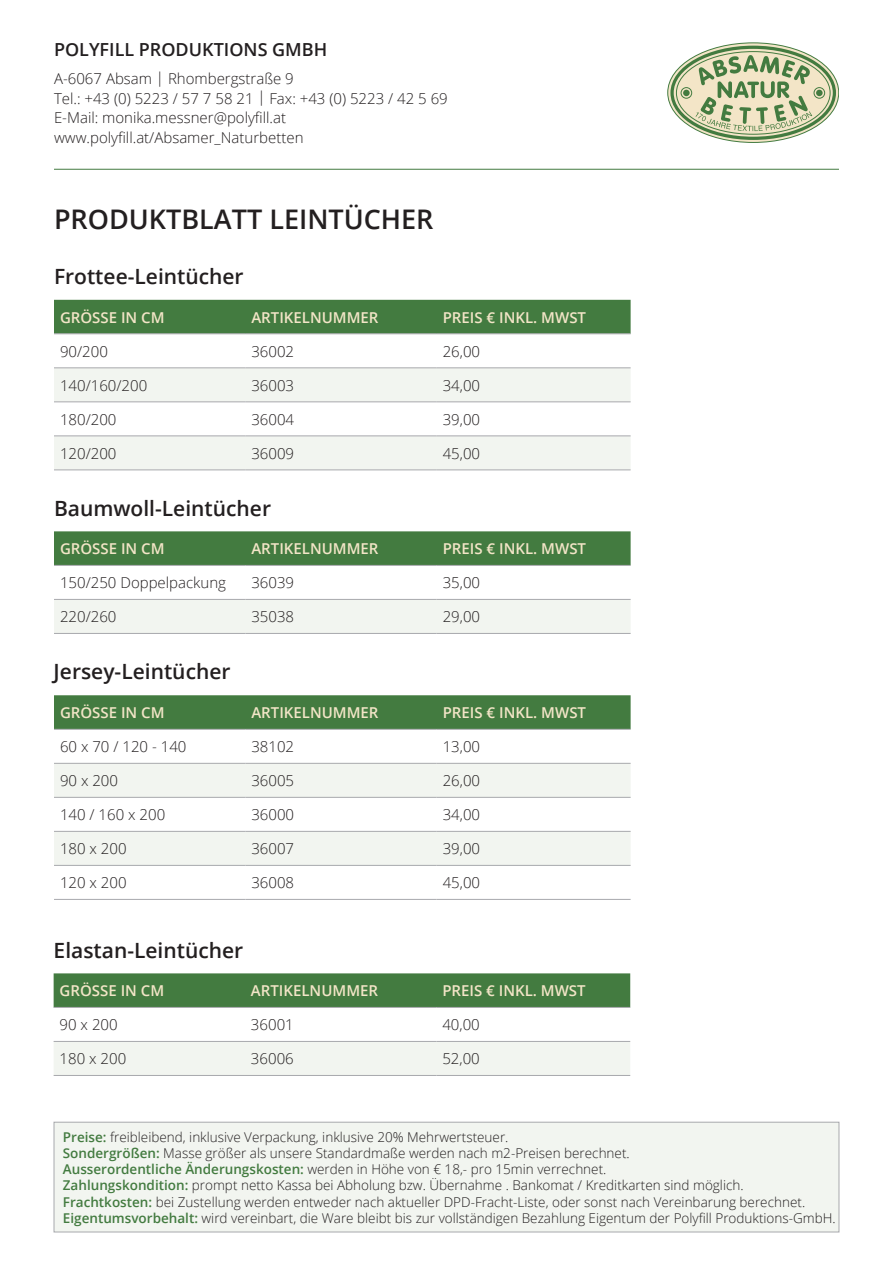
<style>
.page{position:relative;width:893px;height:1263px;background:#fff}
.page>*{position:absolute;margin:0;border:0;box-sizing:border-box;transform-origin:0 0}
.t1{font:600 27px "Open Sans";color:#231f20}
.t2{font:600 21px "Open Sans";color:#231f20}
.t3{font:600 18px "Open Sans";color:#231f20}
.t4{font:300 15px/19.5px "Open Sans";color:#231f20}
.t5{font:600 15px "Open Sans";color:#f3e5c7}
.t6{font:300 13.5px/16.2px "Open Sans";color:#231f20}
.s1{font-weight:600;color:#437b40}
</style>
<div class="page">
<svg style="left:667px;top:43px;width:172px;height:100px"></svg>
<hr style="left:54px;top:169px;width:785px;height:1px;background:#437b40">
<div style="left:54px;top:300px;width:577px;height:34px;background:#437b40"></div>
<svg style="left:54px;top:367px;width:577px;height:1px"></svg>
<svg style="left:54px;top:369px;width:577px;height:101px;fill:#f2f5f0"></svg>
<hr style="left:54px;top:334px;width:191px;height:1px;background:#a8a9ad">
<hr style="left:245px;top:334px;width:192px;height:1px;background:#a8a9ad">
<hr style="left:437px;top:334px;width:194px;height:1px;background:#a8a9ad">
<hr style="left:54px;top:368px;width:191px;height:1px;background:#a8a9ad">
<hr style="left:245px;top:368px;width:192px;height:1px;background:#a8a9ad">
<hr style="left:437px;top:368px;width:194px;height:1px;background:#a8a9ad">
<hr style="left:54px;top:402px;width:191px;height:1px;background:#a8a9ad">
<hr style="left:245px;top:402px;width:192px;height:1px;background:#a8a9ad">
<hr style="left:437px;top:402px;width:194px;height:1px;background:#a8a9ad">
<hr style="left:54px;top:436px;width:191px;height:1px;background:#a8a9ad">
<hr style="left:245px;top:436px;width:192px;height:1px;background:#a8a9ad">
<hr style="left:437px;top:436px;width:194px;height:1px;background:#a8a9ad">
<hr style="left:54px;top:470px;width:191px;height:1px;background:#a8a9ad">
<hr style="left:245px;top:470px;width:192px;height:1px;background:#a8a9ad">
<hr style="left:437px;top:470px;width:194px;height:1px;background:#a8a9ad">
<svg style="left:54px;top:531px;width:577px;height:102px"></svg>
<hr style="left:54px;top:565px;width:191px;height:1px;background:#a8a9ad">
<hr style="left:245px;top:565px;width:192px;height:1px;background:#a8a9ad">
<hr style="left:437px;top:565px;width:194px;height:1px;background:#a8a9ad">
<hr style="left:54px;top:599px;width:191px;height:1px;background:#a8a9ad">
<hr style="left:245px;top:599px;width:192px;height:1px;background:#a8a9ad">
<hr style="left:437px;top:599px;width:194px;height:1px;background:#a8a9ad">
<hr style="left:54px;top:633px;width:191px;height:1px;background:#a8a9ad">
<hr style="left:245px;top:633px;width:192px;height:1px;background:#a8a9ad">
<hr style="left:437px;top:633px;width:194px;height:1px;background:#a8a9ad">
<svg style="left:54px;top:973px;width:576px;height:102px"></svg>
<hr style="left:54px;top:1007px;width:191px;height:1px;background:#a8a9ad">
<hr style="left:245px;top:1007px;width:191px;height:1px;background:#a8a9ad">
<hr style="left:436px;top:1007px;width:194px;height:1px;background:#a8a9ad">
<hr style="left:54px;top:1041px;width:191px;height:1px;background:#a8a9ad">
<hr style="left:245px;top:1041px;width:191px;height:1px;background:#a8a9ad">
<hr style="left:436px;top:1041px;width:194px;height:1px;background:#a8a9ad">
<hr style="left:54px;top:1075px;width:191px;height:1px;background:#a8a9ad">
<hr style="left:245px;top:1075px;width:191px;height:1px;background:#a8a9ad">
<hr style="left:436px;top:1075px;width:194px;height:1px;background:#a8a9ad">
<div style="left:54px;top:1122px;width:785px;height:110px;background:#f2f5f0"></div>
<div style="left:54px;top:1122px;width:785px;height:110px;border:1px solid #a8a9ad"></div>
<div style="left:54px;top:695px;width:577px;height:34px;background:#437b40"></div>
<svg style="left:54px;top:762px;width:576px;height:1px"></svg>
<svg style="left:54px;top:764px;width:577px;height:101px;fill:#f2f5f0"></svg>
<hr style="left:54px;top:729px;width:191px;height:1px;background:#a8a9ad">
<hr style="left:245px;top:729px;width:192px;height:1px;background:#a8a9ad">
<hr style="left:437px;top:729px;width:194px;height:1px;background:#a8a9ad">
<hr style="left:54px;top:763px;width:191px;height:1px;background:#a8a9ad">
<hr style="left:245px;top:763px;width:192px;height:1px;background:#a8a9ad">
<hr style="left:437px;top:763px;width:194px;height:1px;background:#a8a9ad">
<hr style="left:54px;top:797px;width:191px;height:1px;background:#a8a9ad">
<hr style="left:245px;top:797px;width:192px;height:1px;background:#a8a9ad">
<hr style="left:437px;top:797px;width:194px;height:1px;background:#a8a9ad">
<hr style="left:54px;top:831px;width:191px;height:1px;background:#a8a9ad">
<hr style="left:245px;top:831px;width:192px;height:1px;background:#a8a9ad">
<hr style="left:437px;top:831px;width:194px;height:1px;background:#a8a9ad">
<hr style="left:54px;top:865px;width:191px;height:1px;background:#a8a9ad">
<hr style="left:245px;top:865px;width:192px;height:1px;background:#a8a9ad">
<hr style="left:437px;top:865px;width:194px;height:1px;background:#a8a9ad">
<hr style="left:54px;top:899px;width:191px;height:1px;background:#a8a9ad">
<hr style="left:245px;top:899px;width:192px;height:1px;background:#a8a9ad">
<hr style="left:437px;top:899px;width:194px;height:1px;background:#a8a9ad">
<h3 class="t3" style="left:54px;top:37px;width:275px">POLYFILL PRODUKTIONS GMBH</h3>
<p class="t4" style="left:54px;top:69px;width:395px">A-6067 Absam | Rhombergstraße 9<br>Tel.: +43 (0) 5223 / 57 7 58 21 | Fax: +43 (0) 5223 / 42 5 69<br>E-Mail: monika.messner@polyfill.at www.polyfill.at/Absamer_Naturbetten</p>
<h1 class="t1" style="left:54px;top:201px;width:381px">PRODUKTBLATT LEINTÜCHER</h1>
<h2 class="t2" style="left:54px;top:262px;width:191px">Frottee-Leintücher</h2>
<p class="t5" style="left:60px;top:307px;width:106px">GRÖSSE IN CM</p>
<p class="t5" style="left:251px;top:307px;width:129px">ARTIKELNUMMER</p>
<p class="t5" style="left:443px;top:307px;width:145px">PREIS € INKL. MWST</p>
<p class="t4" style="left:60px;top:341px;width:49px">90/200</p>
<p class="t4" style="left:251px;top:341px;width:44px">36002</p>
<p class="t4" style="left:443px;top:341px;width:39px">26,00</p>
<p class="t4" style="left:60px;top:375px;width:89px">140/160/200</p>
<p class="t4" style="left:251px;top:375px;width:44px">36003</p>
<p class="t4" style="left:443px;top:375px;width:39px">34,00</p>
<p class="t4" style="left:60px;top:409px;width:58px">180/200</p>
<p class="t4" style="left:251px;top:409px;width:44px">36004</p>
<p class="t4" style="left:443px;top:409px;width:39px">39,00</p>
<p class="t4" style="left:60px;top:443px;width:58px">120/200</p>
<p class="t4" style="left:251px;top:443px;width:44px">36009</p>
<p class="t4" style="left:443px;top:443px;width:39px">45,00</p>
<h2 class="t2" style="left:54px;top:493px;width:219px">Baumwoll-Leintücher</h2>
<p class="t5" style="left:60px;top:538px;width:106px">GRÖSSE IN CM</p>
<p class="t5" style="left:251px;top:538px;width:129px">ARTIKELNUMMER</p>
<p class="t5" style="left:443px;top:538px;width:145px">PREIS € INKL. MWST</p>
<p class="t4" style="left:60px;top:572px;width:168px">150/250 Doppelpackung</p>
<p class="t4" style="left:251px;top:572px;width:44px">36039</p>
<p class="t4" style="left:443px;top:572px;width:39px">35,00</p>
<p class="t4" style="left:60px;top:607px;width:58px">220/260</p>
<p class="t4" style="left:251px;top:607px;width:44px">35038</p>
<p class="t4" style="left:443px;top:607px;width:39px">29,00</p>
<h2 class="t2" style="left:54px;top:657px;width:178px">Jersey-Leintücher</h2>
<p class="t5" style="left:60px;top:702px;width:106px">GRÖSSE IN CM</p>
<p class="t5" style="left:251px;top:702px;width:129px">ARTIKELNUMMER</p>
<p class="t5" style="left:443px;top:702px;width:145px">PREIS € INKL. MWST</p>
<p class="t4" style="left:60px;top:736px;width:128px">60 x 70 / 120 - 140</p>
<p class="t4" style="left:251px;top:736px;width:44px">38102</p>
<p class="t4" style="left:443px;top:736px;width:39px">13,00</p>
<p class="t4" style="left:60px;top:770px;width:60px">90 x 200</p>
<p class="t4" style="left:251px;top:770px;width:44px">36005</p>
<p class="t4" style="left:443px;top:770px;width:39px">26,00</p>
<p class="t4" style="left:60px;top:804px;width:107px">140 / 160 x 200</p>
<p class="t4" style="left:251px;top:804px;width:44px">36000</p>
<p class="t4" style="left:443px;top:804px;width:39px">34,00</p>
<p class="t4" style="left:60px;top:838px;width:68px">180 x 200</p>
<p class="t4" style="left:251px;top:838px;width:44px">36007</p>
<p class="t4" style="left:443px;top:838px;width:39px">39,00</p>
<p class="t4" style="left:60px;top:872px;width:68px">120 x 200</p>
<p class="t4" style="left:251px;top:872px;width:44px">36008</p>
<p class="t4" style="left:443px;top:872px;width:39px">45,00</p>
<h2 class="t2" style="left:54px;top:935px;width:191px">Elastan-Leintücher</h2>
<p class="t5" style="left:60px;top:980px;width:106px">GRÖSSE IN CM</p>
<p class="t5" style="left:251px;top:980px;width:129px">ARTIKELNUMMER</p>
<p class="t5" style="left:442px;top:980px;width:145px">PREIS € INKL. MWST</p>
<p class="t4" style="left:60px;top:1014px;width:60px">90 x 200</p>
<p class="t4" style="left:251px;top:1014px;width:44px">36001</p>
<p class="t4" style="left:442px;top:1014px;width:39px">40,00</p>
<p class="t4" style="left:60px;top:1048px;width:68px">180 x 200</p>
<p class="t4" style="left:251px;top:1048px;width:44px">36006</p>
<p class="t4" style="left:442px;top:1048px;width:39px">52,00</p>
<p class="t6" style="left:63px;top:1128px;width:774px"><span class="s1">Preise:</span> freibleibend, inklusive Verpackung, inklusive 20% Mehrwertsteuer.<br><span class="s1">Sondergrößen:</span> Masse größer als unsere Standardmaße werden nach m2-Preisen berechnet.<br><span class="s1">Ausserordentliche Änderungskosten:</span> werden in Höhe von € 18,- pro 15min verrechnet.<br><span class="s1">Zahlungskondition:</span> prompt netto Kassa bei Abholung bzw. Übernahme . Bankomat / Kreditkarten sind möglich.<br><span class="s1">Frachtkosten:</span> bei Zustellung werden entweder nach aktueller DPD-Fracht-Liste, oder sonst nach Vereinbarung berechnet.<br><span class="s1">Eigentumsvorbehalt:</span> wird vereinbart, die Ware bleibt bis zur vollständigen Bezahlung Eigentum der Polyfill Produktions-GmbH.</p>
</div>
